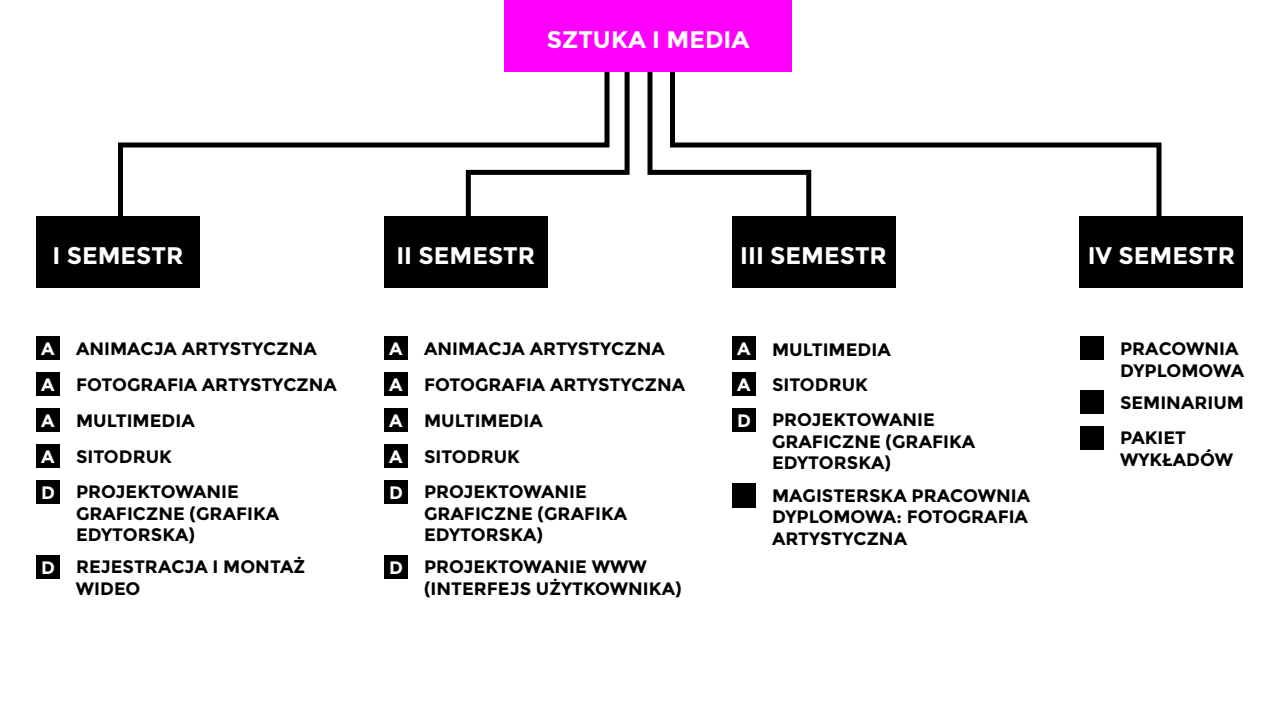
<style>
.page{position:relative;width:1280px;height:720px;background:#fff}
.page>*{position:absolute;margin:0;border:0;box-sizing:border-box;transform-origin:0 0}
.t1{font:700 24px "Montserrat";color:#fff}
.t2{font:700 18px/21.6px "Montserrat";color:#000}
.t3{font:700 18px "Montserrat";color:#fff}
.s1{font-family:"Roboto";font-weight:900}
.s2{color:#fff}
</style>
<div class="page">
<div style="left:36px;top:216px;width:164px;height:72px;background:#000"></div>
<div style="left:1080px;top:216px;width:164px;height:72px;background:#000"></div>
<div style="left:504px;top:0;width:288px;height:72px;background:#f0f"></div>
<svg style="left:814px;top:142px;width:348px;height:79px"></svg>
<svg style="left:118px;top:142px;width:345px;height:74px"></svg>
<svg style="left:463px;top:72px;width:167px;height:144px"></svg>
<svg style="left:647px;top:72px;width:167px;height:144px"></svg>
<div style="left:384px;top:216px;width:164px;height:72px;background:#000"></div>
<div style="left:732px;top:216px;width:164px;height:72px;background:#000"></div>
<div style="left:1080px;top:336px;width:24px;height:24px;background:#000"></div>
<div style="left:1080px;top:390px;width:24px;height:24px;background:#000"></div>
<div style="left:1080px;top:426px;width:24px;height:24px;background:#000"></div>
<div style="left:732px;top:483px;width:24px;height:25px;background:#000"></div>
<div style="left:36px;top:336px;width:24px;height:24px;background:#000"></div>
<div style="left:384px;top:336px;width:24px;height:24px;background:#000"></div>
<div style="left:384px;top:372px;width:24px;height:24px;background:#000"></div>
<div style="left:36px;top:372px;width:24px;height:24px;background:#000"></div>
<div style="left:36px;top:408px;width:24px;height:24px;background:#000"></div>
<div style="left:384px;top:408px;width:24px;height:24px;background:#000"></div>
<div style="left:732px;top:372px;width:24px;height:24px;background:#000"></div>
<div style="left:36px;top:444px;width:24px;height:24px;background:#000"></div>
<div style="left:384px;top:444px;width:24px;height:24px;background:#000"></div>
<div style="left:732px;top:336px;width:24px;height:24px;background:#000"></div>
<div style="left:732px;top:408px;width:24px;height:24px;background:#000"></div>
<div style="left:36px;top:480px;width:24px;height:24px;background:#000"></div>
<div style="left:384px;top:480px;width:24px;height:24px;background:#000"></div>
<div style="left:36px;top:555px;width:24px;height:24px;background:#000"></div>
<div style="left:384px;top:555px;width:24px;height:24px;background:#000"></div>
<h1 class="t1" style="left:547px;top:25px;width:204px">SZTUKA I MEDIA</h1>
<h1 class="t1" style="left:52px;top:241px;width:133px">I SEMESTR</h1>
<h1 class="t1" style="left:1088px;top:241px;width:149px">IV SEMESTR</h1>
<h1 class="t1" style="left:396px;top:241px;width:140px">II SEMESTR</h1>
<h1 class="t1" style="left:740px;top:241px;width:148px">III SEMESTR</h1>
<p class="t2" style="left:76px;top:338px;width:242px">ANIMACJA ARTYSTYCZNA</p>
<p class="t2" style="left:424px;top:338px;width:242px">ANIMACJA ARTYSTYCZNA</p>
<p class="t2" style="left:76px;top:374px;width:263px">FOTOGRAFIA ARTYSTYCZNA</p>
<p class="t2" style="left:424px;top:374px;width:263px">FOTOGRAFIA ARTYSTYCZNA</p>
<p class="t2" style="left:76px;top:410px;width:120px">MULTIMEDIA</p>
<p class="t2" style="left:424px;top:410px;width:120px">MULTIMEDIA</p>
<p class="t3" style="left:41px;top:338px;width:15px">A</p>
<p class="t3" style="left:389px;top:338px;width:15px">A</p>
<p class="t3" style="left:41px;top:374px;width:15px">A</p>
<p class="t3" style="left:389px;top:374px;width:15px">A</p>
<p class="t3" style="left:41px;top:410px;width:15px">A</p>
<p class="t3" style="left:389px;top:410px;width:15px">A</p>
<p class="t2" style="left:76px;top:446px;width:98px">SITODRUK</p>
<p class="t2" style="left:424px;top:446px;width:98px">SITODRUK</p>
<p class="t3" style="left:41px;top:446px;width:15px">A</p>
<p class="t3" style="left:389px;top:446px;width:15px">A</p>
<p class="t2" style="left:76px;top:481px;width:205px">PROJEKTOWANIE<br>GRAFICZNE (GRAFIKA<br>EDYTORSKA)</p>
<p class="t2" style="left:424px;top:481px;width:205px">PROJEKTOWANIE<br>GRAFICZNE (GRAFIKA<br>EDYTORSKA)</p>
<p class="t3" style="left:41px;top:482px;width:13px">D</p>
<p class="t3" style="left:389px;top:482px;width:13px">D</p>
<p class="t2" style="left:76px;top:556px;width:230px">REJESTRACJA I MONTA<span class="s1">ż<br></span>WIDEO</p>
<p class="t3" style="left:41px;top:557px;width:13px">D</p>
<p class="t2" style="left:424px;top:556px;width:259px">PROJEKTOWANIE WWW (INTERFEJS U<span class="s1">ż</span>YTKOWNIKA)</p>
<p class="t3" style="left:389px;top:557px;width:13px">D</p>
<p class="t2" style="left:737px;top:339px;width:155px"><span class="s2">A</span> MULTIMEDIA</p>
<p class="t3" style="left:737px;top:374px;width:15px">A</p>
<p class="t3" style="left:737px;top:410px;width:13px">D</p>
<p class="t2" style="left:772px;top:374px;width:98px">SITODRUK</p>
<p class="t2" style="left:772px;top:409px;width:205px">PROJEKTOWANIE<br>GRAFICZNE (GRAFIKA<br>EDYTORSKA)</p>
<p class="t2" style="left:772px;top:485px;width:260px;text-align:justify">MAGISTERSKA PRACOWNIA DYPLOMOWA: FOTOGRAFIA ARTYSTYCZNA</p>
<p class="t2" style="left:1120px;top:338px;width:126px">PRACOWNIA<br>DYPLOMOWA</p>
<p class="t2" style="left:1120px;top:385px;width:126px;line-height:35.2px">SEMINARIUM<br>PAKIET</p>
<p class="t2" style="left:1120px;top:448px;width:115px">WYKŁADÓW</p>
</div>
